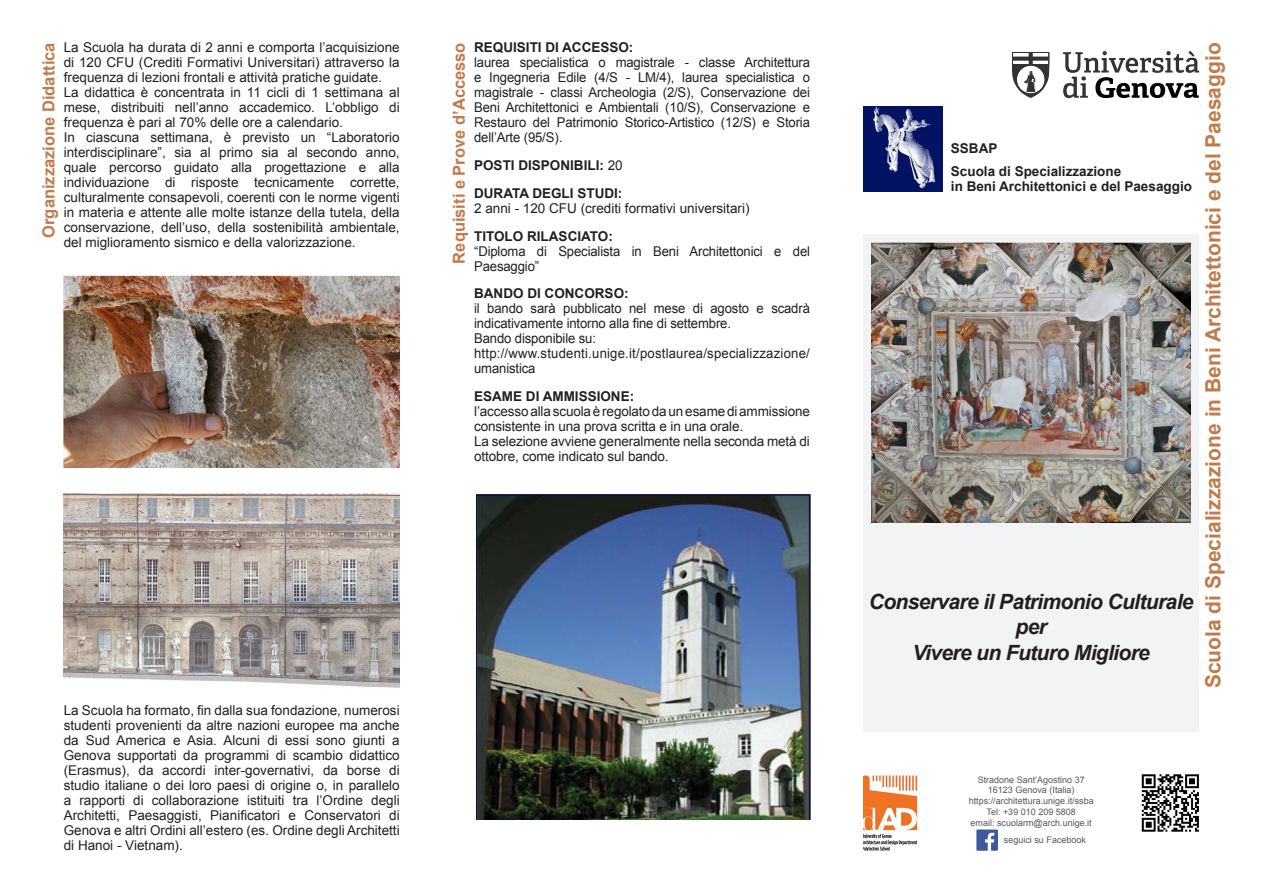
<style>
.page{position:relative;width:1263px;height:893px;background:#fff}
.page>*{position:absolute;margin:0;border:0;box-sizing:border-box;transform-origin:0 0}
.t1{font:700 21px "Arial";color:#c17b4a}
.t2{font:italic 700 21px "Arial";letter-spacing:-.03em;color:#231f20}
.t3{font:700 16.5px "Arial";color:#c17b4a}
.t4{font:13.5px/15px "Arial";letter-spacing:-.01em;color:#231f20;text-align:justify}
.t5{font:700 13.5px "Arial";color:#231f20}
.t6{font:13.5px/15px "Arial";letter-spacing:.015em;color:#231f20}
.t7{font:9px "Arial";color:#57585a}
.s1{font-weight:400}
</style>
<div class="page">
<svg style="left:1063px;top:51px;width:136px;height:47px"></svg>
<svg style="left:1012px;top:52px;width:38px;height:46px"></svg>
<img style="left:863px;top:106px;width:79px;height:85px">
<div style="left:863px;top:234px;width:336px;height:497px;background:#f2f3f4"></div>
<img style="left:976px;top:829px;width:21px;height:21px">
<img style="left:863px;top:775px;width:55px;height:75px">
<img style="left:1141px;top:774px;width:58px;height:58px">
<img style="left:872px;top:242px;width:319px;height:280px">
<img style="left:476px;top:494px;width:334px;height:326px">
<img style="left:64px;top:275px;width:336px;height:193px">
<img style="left:64px;top:493px;width:336px;height:195px">
<p class="t3" style="left:37px;top:238px;width:197px;rotate:-90deg">Organizzazione Didattica</p>
<p class="t4" style="left:64px;top:40px;width:337px">La Scuola ha durata di 2 anni e comporta l’acquisizione di 120 CFU (Crediti Formativi Universitari) attraverso la frequenza di lezioni frontali e attività pratiche guidate.</p>
<p class="t4" style="left:64px;top:85px;width:337px">La didattica è concentrata in 11 cicli di 1 settimana al mese, distribuiti nell’anno accademico. L’obbligo di frequenza è pari al 70% delle ore a calendario.</p>
<p class="t4" style="left:64px;top:130px;width:337px">In ciascuna settimana, è previsto un “Laboratorio interdisciplinare”, sia al primo sia al secondo anno, quale percorso guidato alla progettazione e alla individuazione di risposte tecnicamente corrette, culturalmente consapevoli, coerenti con le norme vigenti in materia e attente alle molte istanze della tutela, della conservazione, dell’uso, della sostenibilità ambientale, del miglioramento sismico e della valorizzazione.</p>
<p class="t3" style="left:447px;top:264px;width:223px;rotate:-90deg">Requisiti e Prove d’Accesso</p>
<p class="t5" style="left:474px;top:38px;width:161px">REQUISITI DI ACCESSO:</p>
<p class="t4" style="left:474px;top:55px;width:337px">laurea specialistica o magistrale - classe Architettura e Ingegneria Edile (4/S - LM/4), laurea specialistica o magistrale - classi Archeologia (2/S), Conservazione dei Beni Architettonici e Ambientali (10/S), Conservazione e Restauro del Patrimonio Storico-Artistico (12/S) e Storia dell’Arte (95/S).</p>
<p class="t5" style="left:474px;top:156px;width:150px">POSTI DISPONIBILI: <span class="s1">20</span></p>
<p class="t5" style="left:474px;top:184px;width:150px">DURATA DEGLI STUDI:</p>
<p class="t4" style="left:474px;top:201px;width:277px">2 anni - 120 CFU (crediti formativi universitari)</p>
<p class="t5" style="left:474px;top:226px;width:140px">TITOLO RILASCIATO:</p>
<p class="t4" style="left:474px;top:243px;width:337px">“Diploma di Specialista in Beni Architettonici e del<br>Paesaggio”</p>
<p class="t5" style="left:474px;top:284px;width:156px">BANDO DI CONCORSO:</p>
<p class="t4" style="left:474px;top:301px;width:337px">il bando sarà pubblicato nel mese di agosto e scadrà indicativamente intorno alla fine di settembre.</p>
<p class="t4" style="left:474px;top:331px;width:123px">Bando disponibile su:</p>
<p class="t6" style="left:474px;top:346px;width:337px">http://www.studenti.unige.it/postlaurea/specializzazione/ umanistica</p>
<p class="t5" style="left:474px;top:387px;width:162px">ESAME DI AMMISSIONE:</p>
<p class="t4" style="left:474px;top:404px;width:337px">l’accesso alla scuola è regolato da un esame di ammissione consistente in una prova scritta e in una orale.</p>
<p class="t4" style="left:474px;top:434px;width:337px">La selezione avviene generalmente nella seconda metà di ottobre, come indicato sul bando.</p>
<p class="t4" style="left:64px;top:703px;width:337px">La Scuola ha formato, fin dalla sua fondazione, numerosi studenti provenienti da altre nazioni europee ma anche da Sud America e Asia. Alcuni di essi sono giunti a Genova supportati da programmi di scambio didattico (Erasmus), da accordi inter-governativi, da borse di studio italiane o dei loro paesi di origine o, in parallelo a rapporti di collaborazione istituiti tra l’Ordine degli Architetti, Paesaggisti, Pianificatori e Conservatori di Genova e altri Ordini all’estero (es. Ordine degli Architetti di Hanoi - Vietnam).</p>
<p class="t5" style="left:951px;top:139px;width:48px">SSBAP</p>
<p class="t5" style="left:951px;top:162px;width:172px">Scuola di Specializzazione</p>
<p class="t5" style="left:951px;top:177px;width:243px">in Beni Architettonici e del Paesaggio</p>
<p class="t2" style="left:869px;top:588px;width:326px">Conservare il Patrimonio Culturale</p>
<p class="t2" style="left:1015px;top:613px;width:33px">per</p>
<p class="t2" style="left:912px;top:638px;width:239px">Vivere un Futuro Migliore</p>
<p class="t1" style="left:1198px;top:688px;width:647px;rotate:-90deg">Scuola di Specializzazione in Beni Architettonici e del Paesaggio</p>
<p class="t7" style="left:978px;top:773px;width:109px">Stradone Sant’Agostino 37</p>
<p class="t7" style="left:988px;top:784px;width:88px">16123 Genova (Italia)</p>
<p class="t7" style="left:969px;top:795px;width:127px">https://architettura.unige.it/ssba</p>
<p class="t7" style="left:986px;top:806px;width:91px">Tel: +39 010 209 5808</p>
<p class="t7" style="left:971px;top:816px;width:123px">email: scuolarm@arch.unige.it</p>
<p class="t7" style="left:1004px;top:834px;width:84px">seguici su Facebook</p>
</div>
